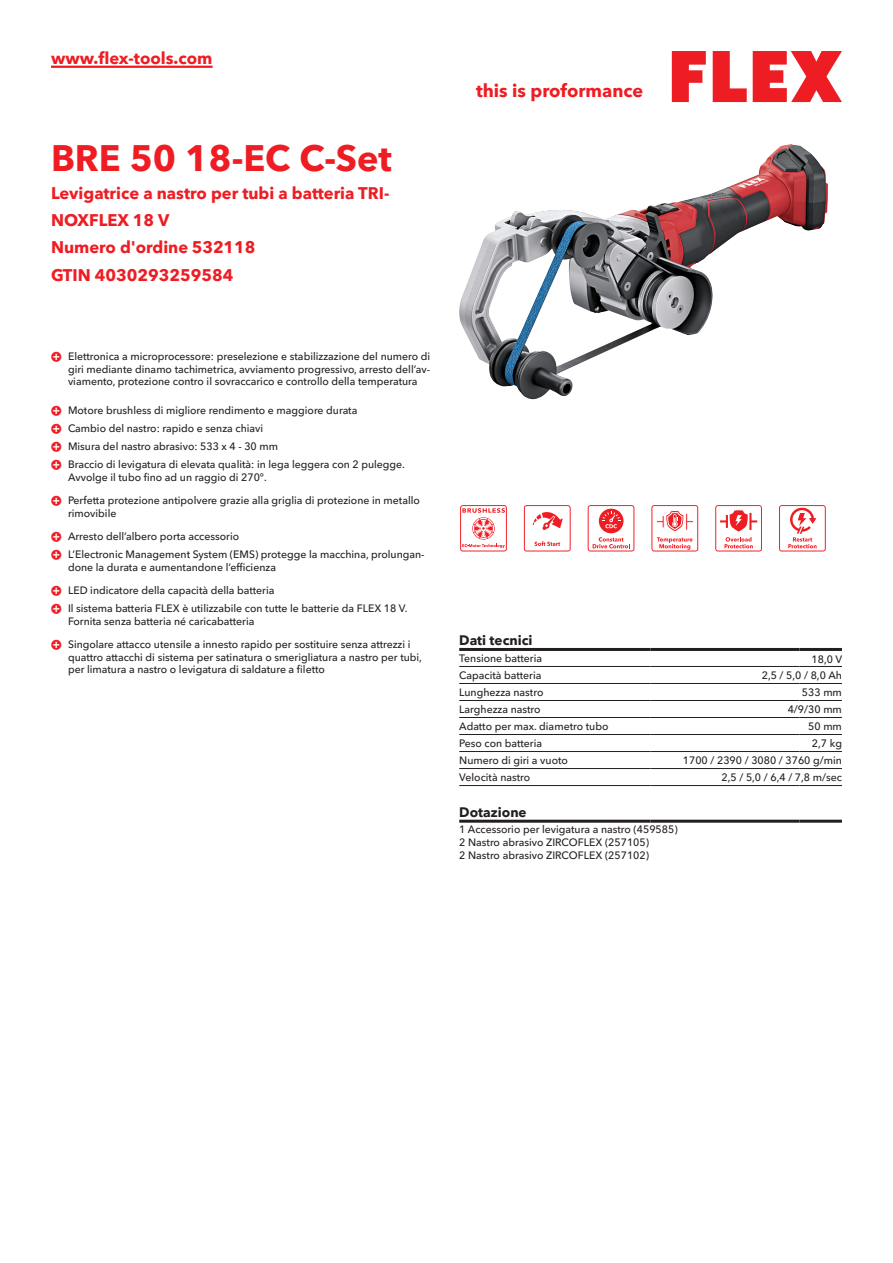
<style>
.page{position:relative;width:893px;height:1263px;background:#fff}
.page>*{position:absolute;margin:0;border:0;box-sizing:border-box;transform-origin:0 0}
.CB_AF_Product-name{font:700 36px "Avenir Next W1 G";color:#ee1d23}
.t1{font:700 18px "Avenir Next W1 G";color:#ee1d23}
.CB_AF_Product-short{font:700 16.5px/27px "Avenir Next W1 G";color:#ee1d23}
.CB_AF_Order-number{font:700 16.5px "Avenir Next W1 G";color:#ee1d23}
.CB_AF_Table-headline{font:700 13.5px "Avenir Next W1 G";color:#231f20}
.CB_AF_Table-specific{font:500 10.5px/12.6px "Avenir Next W1 G";color:#231f20}
</style>
<div class="page">
<svg style="left:672px;top:51px;width:34px;height:51px"></svg>
<svg style="left:713px;top:51px;width:34px;height:51px"></svg>
<svg style="left:753px;top:51px;width:89px;height:51px"></svg>
<hr style="left:51px;top:66px;width:162px;height:2px;background:#ee1d23">
<img style="left:459px;top:144px;width:332px;height:255px">
<hr style="left:459px;top:666px;width:192px;height:1px;background:#231f20">
<hr style="left:651px;top:666px;width:148px;height:1px;background:#231f20">
<hr style="left:799px;top:666px;width:43px;height:1px;background:#231f20">
<hr style="left:459px;top:683px;width:192px;height:1px;background:#231f20">
<hr style="left:651px;top:683px;width:148px;height:1px;background:#231f20">
<hr style="left:799px;top:683px;width:43px;height:1px;background:#231f20">
<hr style="left:459px;top:700px;width:192px;height:1px;background:#231f20">
<hr style="left:651px;top:700px;width:148px;height:1px;background:#231f20">
<hr style="left:799px;top:700px;width:43px;height:1px;background:#231f20">
<hr style="left:459px;top:717px;width:192px;height:1px;background:#231f20">
<hr style="left:651px;top:717px;width:148px;height:1px;background:#231f20">
<hr style="left:799px;top:717px;width:43px;height:1px;background:#231f20">
<hr style="left:459px;top:734px;width:192px;height:1px;background:#231f20">
<hr style="left:651px;top:734px;width:148px;height:1px;background:#231f20">
<hr style="left:799px;top:734px;width:43px;height:1px;background:#231f20">
<hr style="left:459px;top:751px;width:192px;height:1px;background:#231f20">
<hr style="left:651px;top:751px;width:148px;height:1px;background:#231f20">
<hr style="left:799px;top:751px;width:43px;height:1px;background:#231f20">
<hr style="left:459px;top:768px;width:192px;height:1px;background:#231f20">
<hr style="left:651px;top:768px;width:148px;height:1px;background:#231f20">
<hr style="left:799px;top:768px;width:43px;height:1px;background:#231f20">
<hr style="left:459px;top:785px;width:192px;height:1px;background:#231f20">
<hr style="left:651px;top:785px;width:148px;height:1px;background:#231f20">
<hr style="left:799px;top:785px;width:43px;height:1px;background:#231f20">
<hr style="left:459px;top:648px;width:192px;height:3px;background:#231f20">
<hr style="left:651px;top:648px;width:148px;height:3px;background:#231f20">
<hr style="left:799px;top:648px;width:43px;height:3px;background:#231f20">
<hr style="left:459px;top:820px;width:192px;height:3px;background:#231f20">
<hr style="left:651px;top:820px;width:148px;height:3px;background:#231f20">
<hr style="left:799px;top:820px;width:43px;height:3px;background:#231f20">
<svg style="left:460px;top:505px;width:47px;height:46px"></svg>
<svg style="left:524px;top:505px;width:47px;height:46px"></svg>
<svg style="left:588px;top:505px;width:46px;height:46px"></svg>
<svg style="left:651px;top:505px;width:47px;height:46px"></svg>
<svg style="left:715px;top:505px;width:47px;height:46px"></svg>
<svg style="left:779px;top:505px;width:47px;height:46px"></svg>
<h3 class="CB_AF_Product-short" style="left:51px;top:43px;width:163px">www.flex-tools.com</h3>
<p class="CB_AF_Product-name" style="left:51px;top:130px;width:342px">BRE 50 18-EC C-Set</p>
<p class="CB_AF_Product-short" style="left:51px;top:178px;width:340px">Levigatrice a nastro per tubi a batteria TRI-<br>NOXFLEX 18 V</p>
<p class="CB_AF_Order-number" style="left:51px;top:234px;width:206px">Numero d'ordine 532118</p>
<p class="CB_AF_Order-number" style="left:51px;top:262px;width:184px">GTIN 4030293259584</p>
<p class="CB_AF_Table-specific" style="left:68px;top:349px;width:364px;text-align:justify">Elettronica a microprocessore: preselezione e stabilizzazione del numero di giri mediante dinamo tachimetrica, avviamento progressivo, arresto dell’av&shy;viamento, protezione contro il sovraccarico e controllo della temperatura</p>
<p class="CB_AF_Table-specific" style="left:68px;top:403px;width:291px">Motore brushless di migliore rendimento e maggiore durata</p>
<p class="CB_AF_Table-specific" style="left:68px;top:421px;width:197px">Cambio del nastro: rapido e senza chiavi</p>
<p class="CB_AF_Table-specific" style="left:68px;top:439px;width:212px">Misura del nastro abrasivo: 533 x 4 - 30 mm</p>
<p class="CB_AF_Table-specific" style="left:68px;top:457px;width:338px">Braccio di levigatura di elevata qualità: in lega leggera con 2 pulegge.<br>Avvolge il tubo fino ad un raggio di 270°.</p>
<p class="CB_AF_Table-specific" style="left:68px;top:493px;width:353px">Perfetta protezione antipolvere grazie alla griglia di protezione in metallo rimovibile</p>
<p class="CB_AF_Table-specific" style="left:68px;top:529px;width:173px">Arresto dell’albero porta accessorio</p>
<p class="CB_AF_Table-specific" style="left:68px;top:547px;width:358px">L’Electronic Management System (EMS) protegge la macchina, prolungan&shy;done la durata e aumentandone l’efficienza</p>
<p class="CB_AF_Table-specific" style="left:68px;top:583px;width:208px">LED indicatore della capacità della batteria</p>
<p class="CB_AF_Table-specific" style="left:68px;top:601px;width:341px">Il sistema batteria FLEX è utilizzabile con tutte le batterie da FLEX 18 V.<br>Fornita senza batteria né caricabatteria</p>
<p class="CB_AF_Table-specific" style="left:68px;top:637px;width:355px">Singolare attacco utensile a innesto rapido per sostituire senza attrezzi i quattro attacchi di sistema per satinatura o smerigliatura a nastro per tubi, per limatura a nastro o levigatura di saldature a filetto</p>
<h2 class="t1" style="left:476px;top:77px;width:169px">this is proformance</h2>
<p class="CB_AF_Table-headline" style="left:459px;top:630px;width:75px">Dati tecnici</p>
<p class="CB_AF_Table-specific" style="left:459px;top:651px;width:84px">Tensione batteria</p>
<p class="CB_AF_Table-specific" style="left:811px;top:652px;width:32px">18,0 V</p>
<p class="CB_AF_Table-specific" style="left:459px;top:668px;width:84px">Capacità batteria</p>
<p class="CB_AF_Table-specific" style="left:762px;top:668px;width:82px">2,5 / 5,0 / 8,0 Ah</p>
<p class="CB_AF_Table-specific" style="left:459px;top:685px;width:86px">Lunghezza nastro</p>
<p class="CB_AF_Table-specific" style="left:802px;top:685px;width:41px">533 mm</p>
<p class="CB_AF_Table-specific" style="left:459px;top:702px;width:83px">Larghezza nastro</p>
<p class="CB_AF_Table-specific" style="left:788px;top:702px;width:56px">4/9/30 mm</p>
<p class="CB_AF_Table-specific" style="left:459px;top:719px;width:151px">Adatto per max. diametro tubo</p>
<p class="CB_AF_Table-specific" style="left:808px;top:719px;width:35px">50 mm</p>
<p class="CB_AF_Table-specific" style="left:459px;top:736px;width:84px">Peso con batteria</p>
<p class="CB_AF_Table-specific" style="left:812px;top:736px;width:32px">2,7 kg</p>
<p class="CB_AF_Table-specific" style="left:459px;top:753px;width:110px">Numero di giri a vuoto</p>
<p class="CB_AF_Table-specific" style="left:683px;top:753px;width:161px">1700 / 2390 / 3080 / 3760 g/min</p>
<p class="CB_AF_Table-specific" style="left:459px;top:770px;width:73px">Velocità nastro</p>
<p class="CB_AF_Table-specific" style="left:721px;top:770px;width:122px">2,5 / 5,0 / 6,4 / 7,8 m/sec</p>
<p class="CB_AF_Table-headline" style="left:459px;top:801px;width:69px">Dotazione</p>
<p class="CB_AF_Table-specific" style="left:459px;top:822px;width:220px">1 Accessorio per levigatura a nastro (459585)<br>2 Nastro abrasivo ZIRCOFLEX (257105)<br>2 Nastro abrasivo ZIRCOFLEX (257102)</p>
</div>
